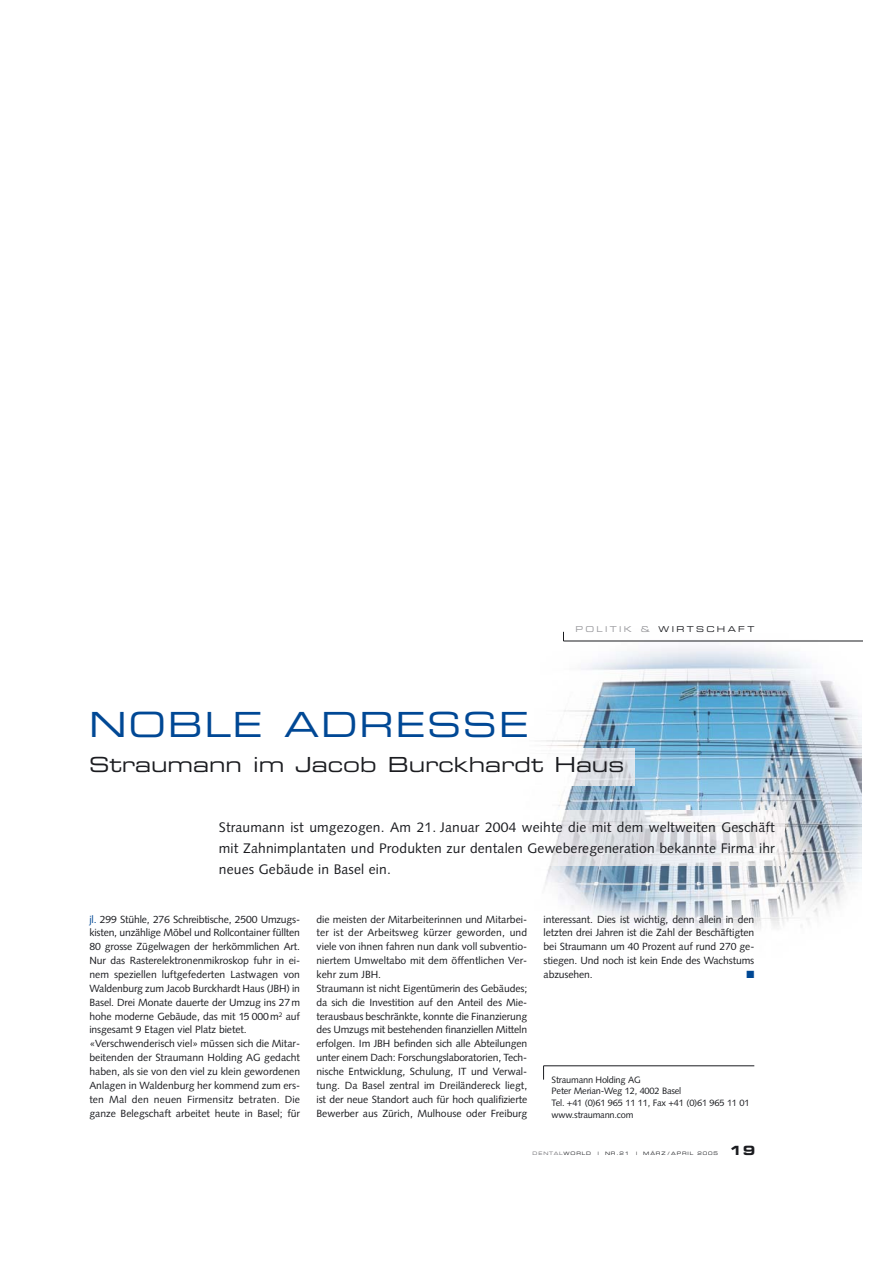
<style>
.page{position:relative;width:893px;height:1263px;background:#fff}
.page>*{position:absolute;margin:0;border:0;box-sizing:border-box;transform-origin:0 0}
.t1{font:34.65px "Eurostile Extended Two";letter-spacing:.05em;color:#004895}
.t2{font:20.85px "Eurostile Extended Two";color:#1b1c20}
.t3{font:13.8px/20.9px "Syntax";letter-spacing:.01em;color:#1b1c20;text-align:justify}
.t4{font:12.75px "Eurostile Bold Extended Two";color:#1b1c20}
.t5{font:10.35px/13.8px "Syntax";letter-spacing:-.01em;color:#1b1c20}
.t6{font:10.35px "Zapf Dingbats";color:#004895}
.t7{font:9.3px/11.6px "Syntax";letter-spacing:-.02em;color:#1b1c20}
.t8{font:8.1px "Eurostile Extended Two";letter-spacing:.29em;color:#1b1c20}
.t9{font:4.65px "Eurostile Extended Two";letter-spacing:.195em;color:#1b1c20}
.t10{font:4.65px "Eurostile Extended Two";letter-spacing:.195em;color:#67666b}
.s1{color:#97979b}
.s2{color:#004895}
.s3{color:#1b1c20}
</style>
<div class="page">
<img style="left:541px;top:631px;width:320px;height:302px">
<img style="left:541px;top:811px;width:243px;height:55px">
<img style="left:541px;top:748px;width:93px;height:37px">
<hr style="left:543px;top:1066px;width:211px;height:1px;background:#1b1c20">
<svg style="left:543px;top:1066px;width:1px;height:14px"></svg>
<hr style="left:563px;top:641px;width:299px;height:1px;background:#1b1c20">
<p class="t8" style="left:575px;top:626px;width:180px"><span class="s1">POLITIK &amp;</span> WIRTSCHAFT</p>
<h1 class="t1" style="left:89px;top:712px;width:441px">NOBLE ADRESSE</h1>
<h2 class="t2" style="left:89px;top:757px;width:537px">Straumann im Jacob Burckhardt Haus</h2>
<h3 class="t3" style="left:219px;top:818px;width:557px">Straumann ist umgezogen. Am 21. Januar 2004 weihte die mit dem weltweiten Geschäft mit Zahnimplantaten und Produkten zur dentalen Geweberegeneration bekannte Firma ihr neues Gebäude in Basel ein.</h3>
<p class="t5" style="left:89px;top:913px;width:212px"><span class="s2">jl.</span> 299 Stühle, 276 Schreibtische, 2500 Umzugs&shy;kisten, unzählige Möbel und Rollcontainer füllten 80 grosse Zügelwagen der herkömmlichen Art.<br>Nur das Rasterelektronenmikroskop fuhr in ei&shy;nem speziellen luftgefederten Lastwagen von Waldenburg zum Jacob Burckhardt Haus (JBH) in Basel. Drei Monate dauerte der Umzug ins 27m hohe moderne Gebäude, das mit 15 000m<sup>2</sup> auf insgesamt 9 Etagen viel Platz bietet. «Verschwenderisch viel» müssen sich die Mitar&shy;beitenden der Straumann Holding AG gedacht haben, als sie von den viel zu klein gewordenen Anlagen in Waldenburg her kommend zum ers&shy;ten Mal den neuen Firmensitz betraten. Die ganze Belegschaft arbeitet heute in Basel; für</p>
<p class="t5" style="left:316px;top:913px;width:212px">die meisten der Mitarbeiterinnen und Mitarbei&shy;ter ist der Arbeitsweg kürzer geworden, und viele von ihnen fahren nun dank voll subventio&shy;niertem Umweltabo mit dem öffentlichen Ver&shy;kehr zum JBH.<br>Straumann ist nicht Eigentümerin des Gebäudes; da sich die Investition auf den Anteil des Mie&shy;terausbaus beschränkte, konnte die Finanzierung des Umzugs mit bestehenden finanziellen Mitteln erfolgen. Im JBH befinden sich alle Abteilungen unter einem Dach: Forschungslaboratorien, Tech&shy;nische Entwicklung, Schulung, IT und Verwal&shy;tung. Da Basel zentral im Dreiländereck liegt, ist der neue Standort auch für hoch qualifizierte Bewerber aus Zürich, Mulhouse oder Freiburg</p>
<p class="t5" style="left:543px;top:913px;width:212px;text-align:justify">interessant. Dies ist wichtig, denn allein in den letzten drei Jahren ist die Zahl der Beschäftigten bei Straumann um 40 Prozent auf rund 270 ge&shy;stiegen. Und noch ist kein Ende des Wachstums abzusehen.</p>
<p class="t6" style="left:746px;top:970px;width:9px">■</p>
<p class="t7" style="left:551px;top:1075px;width:199px">Straumann Holding AG<br>Peter Merian-Weg 12, 4002 Basel<br>Tel. +41 (0)61 965 11 11, Fax +41 (0)61 965 11 01 www.straumann.com</p>
<p class="t10" style="left:532px;top:1152px;width:60px">DENTAL<span class="s3">WORLD</span></p>
<p class="t9" style="left:597px;top:1152px;width:3px">|</p>
<p class="t9" style="left:605px;top:1152px;width:26px">NR.21</p>
<p class="t9" style="left:636px;top:1152px;width:3px">|</p>
<p class="t9" style="left:643px;top:1152px;width:76px">MÄRZ / APRIL 2005</p>
<p class="t4" style="left:729px;top:1146px;width:28px">19</p>
</div>
